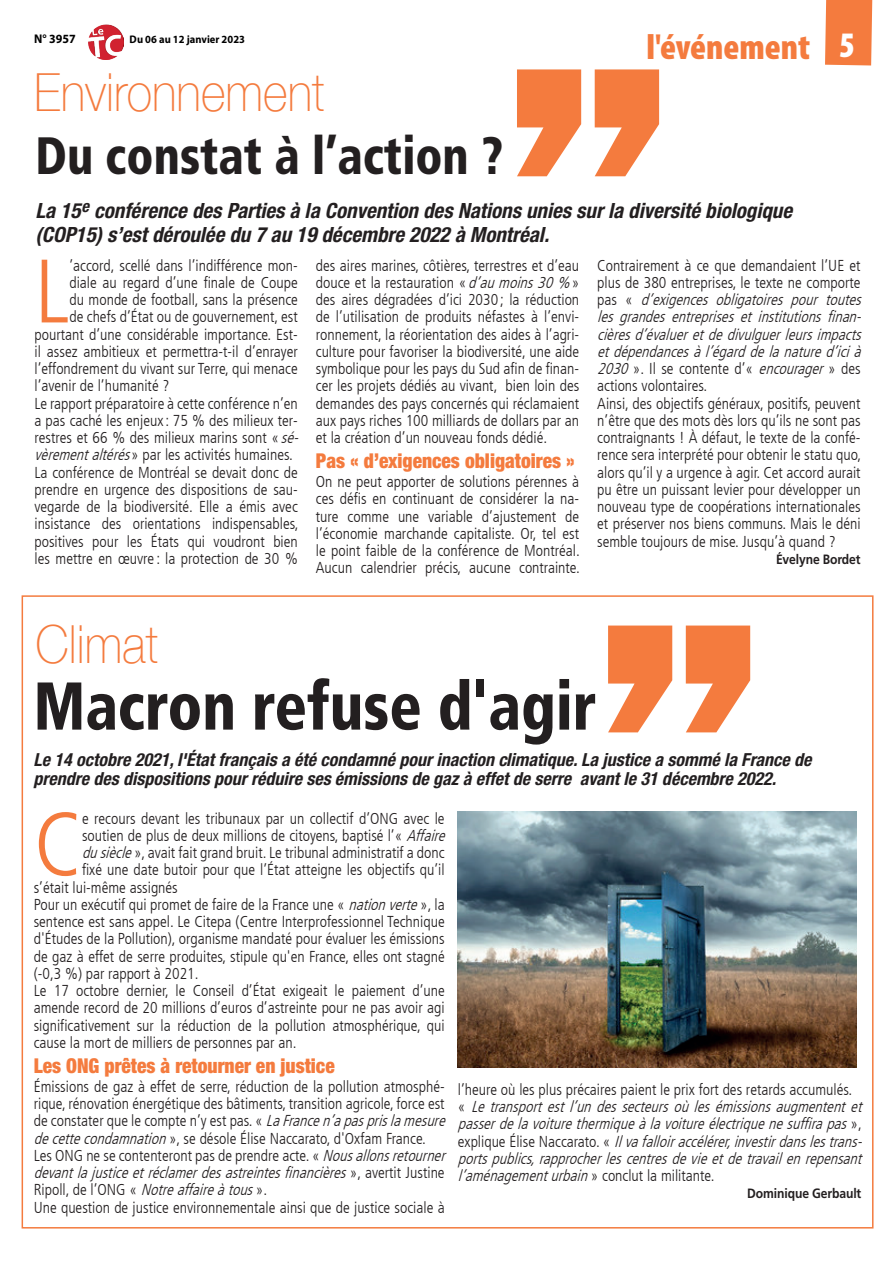
<style>
.page{position:relative;width:893px;height:1263px;background:#fff}
.page>*{position:absolute;margin:0;border:0;box-sizing:border-box;transform-origin:0 0}
.t1{font:300 condensed 89.85px "Frutiger LT";color:#f47b3e}
.t2{font:900 condensed 67.5px "Frutiger LT Std";color:#231f20;scale:.9 1}
.t3{font:900 condensed 52.5px "Frutiger LT Std";color:#231f20;scale:.9 1}
.t4{font:100 52.5px "Helvetica Neue";color:#f47b3e;scale:.9 1}
.t5{font:900 condensed 36px "Myriad Pro";color:#f47b3e}
.t6{font:italic 700 condensed 21px/24px "Helvetica Neue LT Std";color:#231f20}
.t7{font:900 condensed 20.4px "Helvetica Neue";color:#f47b3e;scale:.95 1}
.t8{font:italic 700 condensed 18px/19.5px "Helvetica Neue LT Std";color:#231f20}
.t9{font:300 condensed 15.75px/17.2px "Frutiger LT";color:#231f20;text-align:justify}
.t10{font:italic 300 condensed 15.75px/17.2px "Frutiger LT";color:#231f20}
.t11{font:700 13.5px "Frutiger LT Std";letter-spacing:-.01em;color:#231f20;scale:.9 1}
.t12{font:700 12.6px "Myriad Pro";color:#000;scale:.95 1}
.t13{font:700 10.95px "Myriad Pro";color:#000;scale:.95 1}
.s1{color:#fff}
.s2{font-style:italic}
.s3{font-style:normal}
</style>
<div class="page">
<img style="left:88px;top:24px;width:35px;height:35px">
<div style="left:825px;top:0;width:48px;height:65px;background:#f47b3e"></div>
<img style="left:458px;top:812px;width:399px;height:255px">
<svg style="left:517px;top:69px;width:142px;height:107px"></svg>
<svg style="left:608px;top:625px;width:142px;height:107px"></svg>
<p class="t12" style="left:34px;top:31px;width:45px">N° 3957</p>
<p class="t13" style="left:130px;top:32px;width:123px">Du 06 au 12 janvier 2023</p>
<h3 class="t5" style="left:646px;top:24px;width:210px">l'événement <span class="s1">5</span></h3>
<h3 class="t4" style="left:34px;top:53px;width:324px">Environnement</h3>
<h3 class="t3" style="left:36px;top:124px;width:521px">Du constat à l’action ?</h3>
<h3 class="t6" style="left:36px;top:199px;width:758px">La 15<sup>e</sup> conférence des Parties à la Convention des Nations unies sur la diversité biologique (COP15) s’est déroulée du 7 au 19 décembre 2022 à Montréal.</h3>
<h1 class="t1" style="left:34px;top:240px;width:36px">L</h1>
<p class="t9" style="left:69px;top:257px;width:230px">’accord, scellé dans l’indifférence mon-</p>
<p class="t9" style="left:69px;top:274px;width:230px">diale au regard d’une finale de Coupe</p>
<p class="t9" style="left:69px;top:291px;width:230px">du monde de football, sans la présence</p>
<p class="t9" style="left:69px;top:309px;width:230px">de chefs d’État ou de gouvernement, est</p>
<p class="t9" style="left:34px;top:326px;width:265px">pourtant d’une considérable importance. Est-</p>
<p class="t9" style="left:34px;top:343px;width:265px">il assez ambitieux et permettra-t-il d’enrayer</p>
<p class="t9" style="left:34px;top:360px;width:265px">l’effondrement du vivant sur Terre, qui menace</p>
<p class="t9" style="left:34px;top:378px;width:137px">l’avenir de l’humanité ?</p>
<p class="t9" style="left:34px;top:395px;width:265px">Le rapport préparatoire à cette conférence n’en</p>
<p class="t9" style="left:34px;top:412px;width:265px">a pas caché les enjeux: 75 % des milieux ter-</p>
<p class="t9" style="left:34px;top:429px;width:270px">restres et 66 % des milieux marins sont « <span class="s2">sé-</span></p>
<p class="t9" style="left:34px;top:447px;width:260px"><span class="s2">vèrementaltérés</span>» par les activités humaines.</p>
<p class="t9" style="left:34px;top:464px;width:265px">La conférence de Montréal se devait donc de</p>
<p class="t9" style="left:34px;top:481px;width:265px">prendre en urgence des dispositions de sau-</p>
<p class="t9" style="left:34px;top:498px;width:265px">vegarde de la biodiversité. Elle a émis avec</p>
<p class="t9" style="left:34px;top:516px;width:265px">insistance des orientations indispensables,</p>
<p class="t9" style="left:34px;top:533px;width:265px">positives pour les États qui voudront bien</p>
<p class="t9" style="left:34px;top:550px;width:265px">les mettre en œuvre : la protection de 30 %</p>
<p class="t9" style="left:316px;top:257px;width:265px">des aires marines, côtières, terrestres et d’eau douce et la restauration « <span class="s2">d’aumoins30%</span>» des aires dégradées d’ici 2030 ; la réduction de l’utilisation de produits néfastes à l’envi&shy;ronnement, la réorientation des aides à l’agri&shy;culture pour favoriser la biodiversité, une aide symbolique pour les pays du Sud afin de finan&shy;cer les projets dédiés au vivant, bien loin des demandes des pays concernés qui réclamaient aux pays riches 100 milliards de dollars par an et la création d’un nouveau fonds dédié.</p>
<p class="t7" style="left:316px;top:448px;width:274px">Pas « d’exigences obligatoires »</p>
<p class="t9" style="left:316px;top:473px;width:265px">On ne peut apporter de solutions pérennes à ces défis en continuant de considérer la na&shy;ture comme une variable d’ajustement de l’économie marchande capitaliste. Or, tel est le point faible de la conférence de Montréal.<br>Aucun calendrier précis, aucune contrainte.</p>
<p class="t9" style="left:597px;top:257px;width:270px;text-align:left">Contrairement à ce que demandaient l’UE et plus de 380 entreprises, le texte ne comporte p a s « <span class="s2">d’exigences obligatoires pour toutes les grandes entreprises et institutions finan&shy;cièresd’évalueretdedivulguerleursimpacts etdépendancesàl’égarddelanatured’icià 2030</span>». Il se contente d’« <span class="s2">encourager</span>» des actions volontaires.<br>Ainsi, des objectifs généraux, positifs, peuvent n’être que des mots dès lors qu’ils ne sont pas contraignants ! À défaut, le texte de la confé&shy;rence sera interprété pour obtenir le statu quo, alors qu’il y a urgence à agir. Cet accord aurait pu être un puissant levier pour développer un nouveau type de coopérations internationales et préserver nos biens communs. Mais le déni semble toujours de mise. Jusqu’à quand ?</p>
<p class="t11" style="left:776px;top:551px;width:96px">Évelyne Bordet</p>
<h3 class="t4" style="left:36px;top:605px;width:138px">Climat</h3>
<h2 class="t2" style="left:34px;top:665px;width:627px">Macron refuse d'agir</h2>
<p class="t8" style="left:34px;top:750px;width:779px">Le 14 octobre 2021, l'État français a été condamné pour inaction climatique. La justice a sommé la France de prendre des dispositions pour réduire ses émissions de gaz à effet de serre avant le 31 décembre 2022.</p>
<h1 class="t1" style="left:34px;top:793px;width:50px">C</h1>
<p class="t9" style="left:82px;top:810px;width:364px">e recours devant les tribunaux par un collectif d’ONG avec le</p>
<p class="t9" style="left:82px;top:827px;width:369px">soutien de plus de deux millions de citoyens, baptisé l’« <span class="s2">Affaire</span></p>
<p class="t9" style="left:82px;top:844px;width:364px"><span class="s2">dusiècle</span>», avait fait grand bruit. Le tribunal administratif a donc</p>
<p class="t9" style="left:82px;top:861px;width:364px">fixé une date butoir pour que l’État atteigne les objectifs qu’il</p>
<p class="t9" style="left:34px;top:879px;width:146px">s’était lui-même assignés</p>
<p class="t9" style="left:34px;top:896px;width:412px">Pour un exécutif qui promet de faire de la France une « <span class="s2">nationverte</span>», la</p>
<p class="t9" style="left:34px;top:913px;width:412px">sentence est sans appel. Le Citepa (Centre Interprofessionnel Technique</p>
<p class="t9" style="left:34px;top:930px;width:412px">d'Études de la Pollution), organisme mandaté pour évaluer les émissions</p>
<p class="t9" style="left:34px;top:948px;width:412px">de gaz à effet de serre produites, stipule qu'en France, elles ont stagné</p>
<p class="t9" style="left:34px;top:965px;width:166px">(-0,3 %) par rapport à 2021.</p>
<p class="t9" style="left:34px;top:982px;width:412px">Le 17 octobre dernier, le Conseil d’État exigeait le paiement d’une</p>
<p class="t9" style="left:34px;top:999px;width:412px">amende record de 20 millions d’euros d’astreinte pour ne pas avoir agi</p>
<p class="t9" style="left:34px;top:1017px;width:412px">significativement sur la réduction de la pollution atmosphérique, qui</p>
<p class="t9" style="left:34px;top:1034px;width:264px">cause la mort de milliers de personnes par an.</p>
<p class="t7" style="left:34px;top:1053px;width:318px">Les ONG prêtes à retourner en justice</p>
<p class="t9" style="left:34px;top:1078px;width:417px;text-align:left">Émissions de gaz à effet de serre, réduction de la pollution atmosphé&shy;rique, rénovation énergétique des bâtiments, transition agricole, force est de constater que le compte n’y est pas. « <span class="s2">LaFrancen’apasprislamesure decettecondamnation</span>», se désole Élise Naccarato, d'Oxfam France.<br>Les ONG ne se contenteront pas de prendre acte. « <span class="s2">Nousallonsretourner devantlajusticeetréclamerdesastreintesfinancières</span>» , a v e r t i t J u s t i n e R i p o l l , d e l ’ O N G « <span class="s2">Notreaffaireàtous</span>» .<br>Une question de justice environnementale ainsi que de justice sociale à</p>
<p class="t10" style="left:458px;top:1081px;width:410px"><span class="s3">l’heure où les plus précaires paient le prix fort des retards accumulés.<br>«</span> Letransportestl’undessecteursoùlesémissionsaugmententet passerdelavoiturethermiqueàlavoitureélectriquenesuffirapas<span class="s3">» , e x p l i q u e É l i s e N a c c a r a t o . «</span> Ilvafalloiraccélérer,investirdanslestrans&shy;portspublics,rapprocherlescentresdevieetdetravailenrepensant l’aménagementurbain<span class="s3">» co n c l ut l a m i l ita nte.</span></p>
<p class="t11" style="left:747px;top:1186px;width:128px">Dominique Gerbault</p>
</div>
